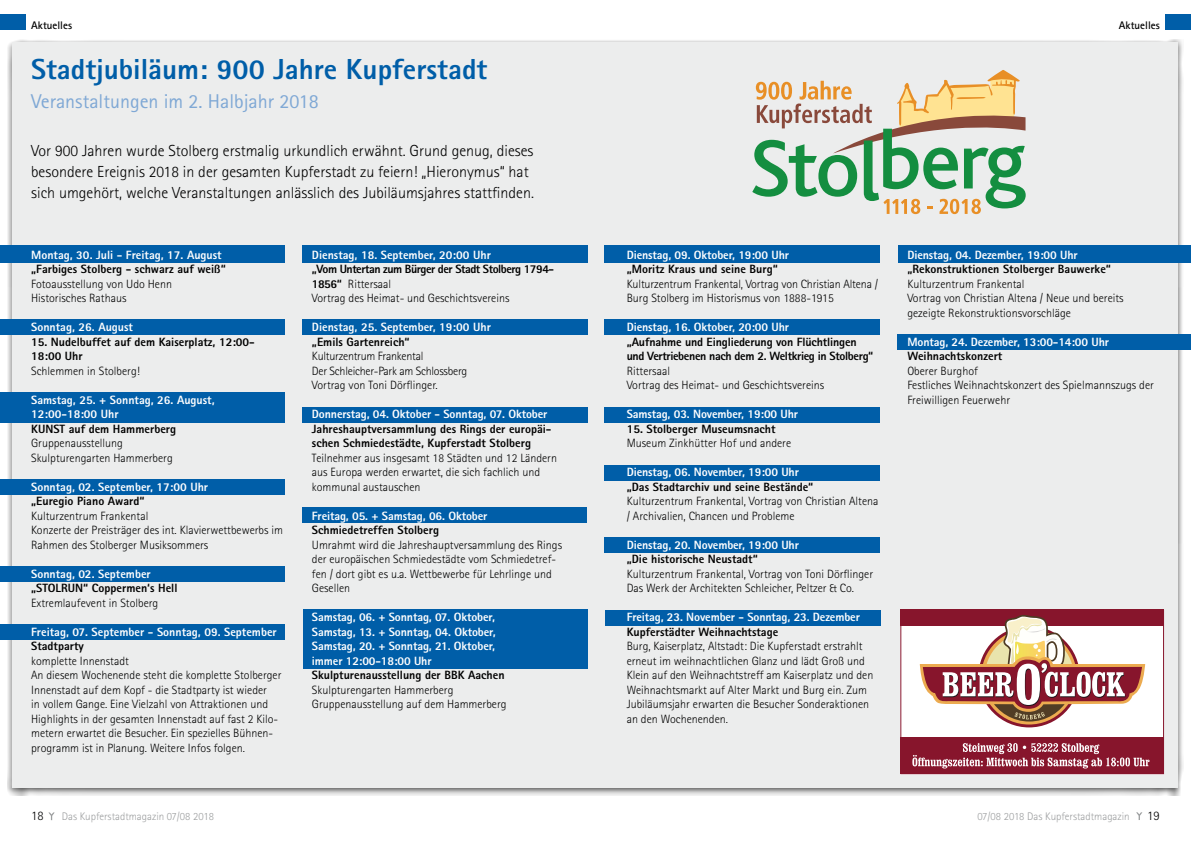
<style>
.page{position:relative;width:1191px;height:842px;background:#fff}
.page>*{position:absolute;margin:0;border:0;box-sizing:border-box;transform-origin:0 0}
.t1{font:800 29px "Rotis Sans Serif";color:#005ea8}
.t2{font:20px "Rotis Sans Serif";color:#7fa8d5}
.t3{font:300 16px/21px "Rotis Sans Serif";color:#000}
.t4{font:300 13px "Rotis Sans Serif";color:#000}
.t5{font:300 12px/14.5px "Rotis Sans Serif";color:#000}
.t6{font:800 12px/14.5px "Rotis Sans Serif";letter-spacing:-.01em;color:#fff}
.t7{font:800 12px/14.5px "Rotis Sans Serif";color:#000}
.t8{font:800 12px/14.5px "Rotis Sans Serif";letter-spacing:-.04em;color:#000}
.t9{font:800 12px/14.5px "Rotis Sans Serif";letter-spacing:-.02em;color:#000}
.t10{font:300 12px/14.5px "Rotis Sans Serif";letter-spacing:-.02em;color:#000}
.t11{font:300 11px "Rotis Sans Serif";color:#9c9e9f}
.t12{font:700 11px "Rotis Sans Serif";color:#000}
.s1{font-weight:300}
</style>
<div class="page">
<div style="left:7px;top:40px;width:1176px;height:756px;background:#000;opacity:.6"></div>
<div style="left:12px;top:42px;width:1166px;height:746px;background:#eceded"></div>
<div style="left:898px;top:245px;width:293px;height:18px;background:#005ea8"></div>
<div style="left:0;top:479px;width:285px;height:15px;background:#005ea8"></div>
<div style="left:0;top:245px;width:285px;height:17px;background:#005ea8"></div>
<div style="left:0;top:320px;width:285px;height:15px;background:#005ea8"></div>
<div style="left:0;top:392px;width:285px;height:31px;background:#005ea8"></div>
<div style="left:0;top:566px;width:285px;height:15px;background:#005ea8"></div>
<div style="left:0;top:625px;width:285px;height:15px;background:#005ea8"></div>
<div style="left:605px;top:610px;width:275px;height:15px;background:#005ea8"></div>
<div style="left:302px;top:245px;width:286px;height:17px;background:#005ea8"></div>
<div style="left:302px;top:319px;width:286px;height:15px;background:#005ea8"></div>
<div style="left:304px;top:609px;width:284px;height:60px;background:#005ea8"></div>
<div style="left:302px;top:407px;width:286px;height:15px;background:#005ea8"></div>
<div style="left:302px;top:507px;width:284px;height:16px;background:#005ea8"></div>
<div style="left:897px;top:334px;width:294px;height:16px;background:#005ea8"></div>
<div style="left:605px;top:320px;width:275px;height:15px;background:#005ea8"></div>
<div style="left:605px;top:245px;width:275px;height:17px;background:#005ea8"></div>
<div style="left:605px;top:407px;width:275px;height:15px;background:#005ea8"></div>
<div style="left:605px;top:465px;width:275px;height:16px;background:#005ea8"></div>
<div style="left:605px;top:537px;width:275px;height:15px;background:#005ea8"></div>
<svg style="left:752px;top:70px;width:273px;height:144px"></svg>
<svg style="left:900px;top:610px;width:264px;height:164px;background:#c8979a"></svg>
<svg style="left:1136px;top:812px;width:6px;height:8px"></svg>
<svg style="left:48px;top:812px;width:7px;height:8px"></svg>
<div style="left:0;top:14px;width:26px;height:16px;background:#005ea8"></div>
<div style="left:1165px;top:14px;width:26px;height:15px;background:#005ea8"></div>
<p class="t12" style="left:31px;top:19px;width:42px">Aktuelles</p>
<p class="t12" style="left:1118px;top:18px;width:42px">Aktuelles</p>
<h1 class="t1" style="left:31px;top:51px;width:457px">Stadtjubiläum: 900 Jahre Kupferstadt</h1>
<h2 class="t2" style="left:31px;top:89px;width:289px">Veranstaltungen im 2. Halbjahr 2018</h2>
<p class="t3" style="left:31px;top:140px;width:504px">Vor 900 Jahren wurde Stolberg erstmalig urkundlich erwähnt. Grund genug, dieses besondere Ereignis 2018 in der gesamten Kupferstadt zu feiern! „Hieronymus“ hat sich umgehört, welche Veranstaltungen anlässlich des Jubiläumsjahres stattfinden.</p>
<p class="t6" style="left:31px;top:247px;width:192px">Montag, 30. Juli - Freitag, 17. August</p>
<p class="t7" style="left:31px;top:262px;width:196px">„Farbiges Stolberg - schwarz auf weiß“</p>
<p class="t5" style="left:31px;top:277px;width:142px">Fotoausstellung von Udo Henn<br>Historisches Rathaus</p>
<p class="t6" style="left:31px;top:320px;width:103px">Sonntag, 26. August</p>
<p class="t7" style="left:31px;top:334px;width:225px">15. Nudelbuffet auf dem Kaiserplatz, 12:00-<br>18:00 Uhr</p>
<p class="t5" style="left:31px;top:364px;width:110px">Schlemmen in Stolberg!</p>
<p class="t6" style="left:31px;top:392px;width:185px">Samstag, 25. + Sonntag, 26. August,<br>12:00-18:00 Uhr</p>
<p class="t7" style="left:31px;top:421px;width:146px">KUNST auf dem Hammerberg</p>
<p class="t5" style="left:31px;top:436px;width:143px">Gruppenausstellung<br>Skulpturengarten Hammerberg</p>
<p class="t6" style="left:31px;top:479px;width:178px">Sonntag, 02. September, 17:00 Uhr</p>
<p class="t7" style="left:31px;top:494px;width:115px">„Euregio Piano Award“</p>
<p class="t5" style="left:31px;top:509px;width:253px">Kulturzentrum Frankental<br>Konzerte der Preisträger des int. Klavierwettbewerbs im<br>Rahmen des Stolberger Musiksommers</p>
<p class="t6" style="left:31px;top:566px;width:121px">Sonntag, 02. September</p>
<p class="t7" style="left:31px;top:581px;width:148px">„STOLRUN“ Coppermen‘s Hell</p>
<p class="t5" style="left:31px;top:595px;width:129px">Extremlaufevent in Stolberg</p>
<p class="t6" style="left:31px;top:624px;width:247px">Freitag, 07. September - Sonntag, 09. September</p>
<p class="t7" style="left:31px;top:639px;width:54px">Stadtparty</p>
<p class="t5" style="left:31px;top:653px;width:252px">komplette Innenstadt<br>An diesem Wochenende steht die komplette Stolberger Innenstadt auf dem Kopf - die Stadtparty ist wieder<br>in vollem Gange. Eine Vielzahl von Attraktionen und Highlights in der gesamten Innenstadt auf fast 2 Kilo&shy;metern erwartet die Besucher. Ein spezielles Bühnen&shy;programm ist in Planung. Weitere Infos folgen.</p>
<p class="t6" style="left:312px;top:247px;width:180px">Dienstag, 18. September, 20:00 Uhr</p>
<p class="t8" style="left:312px;top:262px;width:244px">„Vom Untertan zum Bürger der Stadt Stolberg 1794-<br>1856“ <span class="s1">Rittersaal<br>Vortrag des Heimat- und Geschichtsvereins</span></p>
<p class="t6" style="left:312px;top:320px;width:180px">Dienstag, 25. September, 19:00 Uhr</p>
<p class="t7" style="left:312px;top:334px;width:99px">„Emils Gartenreich“</p>
<p class="t10" style="left:312px;top:349px;width:157px">Kulturzentrum Frankental<br>Der Schleicher-Park am Schlossberg<br>Vortrag von Toni Dörflinger.</p>
<p class="t6" style="left:312px;top:407px;width:237px">Donnerstag, 04. Oktober - Sonntag, 07. Oktober</p>
<p class="t7" style="left:312px;top:421px;width:241px">Jahreshauptversammlung des Rings der europäi&shy;schen Schmiedestädte, Kupferstadt Stolberg</p>
<p class="t5" style="left:312px;top:450px;width:247px">Teilnehmer aus insgesamt 18 Städten und 12 Ländern aus Europa werden erwartet, die sich fachlich und kommunal austauschen</p>
<p class="t6" style="left:312px;top:508px;width:177px">Freitag, 05. + Samstag, 06. Oktober</p>
<p class="t7" style="left:312px;top:523px;width:129px">Schmiedetreffen Stolberg</p>
<p class="t5" style="left:312px;top:537px;width:252px">Umrahmt wird die Jahreshauptversammlung des Rings der europäischen Schmiedestädte vom Schmiedetref&shy;fen / dort gibt es u.a. Wettbewerbe für Lehrlinge und Gesellen</p>
<p class="t6" style="left:312px;top:610px;width:185px;text-align:justify">Samstag, 06. + Sonntag, 07. Oktober, Samstag, 13. + Sonntag, 04. Oktober, Samstag, 20. + Sonntag, 21. Oktober, immer 12:00-18:00 Uhr</p>
<p class="t7" style="left:312px;top:668px;width:194px">Skulpturenausstellung der BBK Aachen</p>
<p class="t5" style="left:312px;top:682px;width:196px">Skulpturengarten Hammerberg<br>Gruppenausstellung auf dem Hammerberg</p>
<p class="t6" style="left:626px;top:247px;width:164px">Dienstag, 09. Oktober, 19:00 Uhr</p>
<p class="t7" style="left:626px;top:262px;width:153px">„Moritz Kraus und seine Burg“</p>
<p class="t5" style="left:626px;top:277px;width:253px">Kulturzentrum Frankental, Vortrag von Christian Altena /<br>Burg Stolberg im Historismus von 1888-1915</p>
<p class="t6" style="left:626px;top:320px;width:164px">Dienstag, 16. Oktober, 20:00 Uhr</p>
<p class="t9" style="left:626px;top:334px;width:248px">„Aufnahme und Eingliederung von Flüchtlingen und Vertriebenen nach dem 2. Weltkrieg in Stolberg“</p>
<p class="t5" style="left:626px;top:364px;width:199px">Rittersaal<br>Vortrag des Heimat- und Geschichtsvereins</p>
<p class="t6" style="left:626px;top:407px;width:173px">Samstag, 03. November, 19:00 Uhr</p>
<p class="t7" style="left:626px;top:421px;width:150px">15. Stolberger Museumsnacht</p>
<p class="t5" style="left:626px;top:436px;width:166px">Museum Zinkhütter Hof und andere</p>
<p class="t6" style="left:626px;top:465px;width:174px">Dienstag, 06. November, 19:00 Uhr</p>
<p class="t7" style="left:626px;top:479px;width:188px">„Das Stadtarchiv und seine Bestände“</p>
<p class="t5" style="left:626px;top:494px;width:253px">Kulturzentrum Frankental, Vortrag von Christian Altena / Archivalien, Chancen und Probleme</p>
<p class="t6" style="left:626px;top:537px;width:174px">Dienstag, 20. November, 19:00 Uhr</p>
<p class="t7" style="left:626px;top:552px;width:133px">„Die historische Neustadt“</p>
<p class="t5" style="left:626px;top:567px;width:248px">Kulturzentrum Frankental, Vortrag von Toni Dörflinger<br>Das Werk der Architekten Schleicher, Peltzer &amp; Co.</p>
<p class="t6" style="left:626px;top:610px;width:235px">Freitag, 23. November - Sonntag, 23. Dezember</p>
<p class="t7" style="left:626px;top:624px;width:153px">Kupferstädter Weihnachtstage</p>
<p class="t5" style="left:626px;top:639px;width:248px">Burg, Kaiserplatz, Altstadt: Die Kupferstadt erstrahlt erneut im weihnachtlichen Glanz und lädt Groß und Klein auf den Weihnachtstreff am Kaiserplatz und den Weihnachtsmarkt auf Alter Markt und Burg ein. Zum Jubiläumsjahr erwarten die Besucher Sonderaktionen an den Wochenenden.</p>
<p class="t6" style="left:907px;top:247px;width:172px">Dienstag, 04. Dezember, 19:00 Uhr</p>
<p class="t7" style="left:907px;top:262px;width:205px">„Rekonstruktionen Stolberger Bauwerke“</p>
<p class="t5" style="left:907px;top:276px;width:218px">Kulturzentrum Frankental<br>Vortrag von Christian Altena / Neue und bereits gezeigte Rekonstruktionsvorschläge</p>
<p class="t6" style="left:907px;top:334px;width:203px">Montag, 24. Dezember, 13:00-14:00 Uhr</p>
<p class="t7" style="left:907px;top:349px;width:96px">Weihnachtskonzert</p>
<p class="t5" style="left:907px;top:363px;width:248px">Oberer Burghof<br>Festliches Weihnachtskonzert des Spielmannszugs der<br>Freiwilligen Feuerwehr</p>
<p class="t4" style="left:31px;top:808px;width:14px">18</p>
<p class="t11" style="left:62px;top:810px;width:154px">Das Kupferstadtmagazin 07/08 2018</p>
<p class="t11" style="left:977px;top:810px;width:154px">07/08 2018 Das Kupferstadtmagazin</p>
<p class="t4" style="left:1147px;top:808px;width:14px">19</p>
</div>
